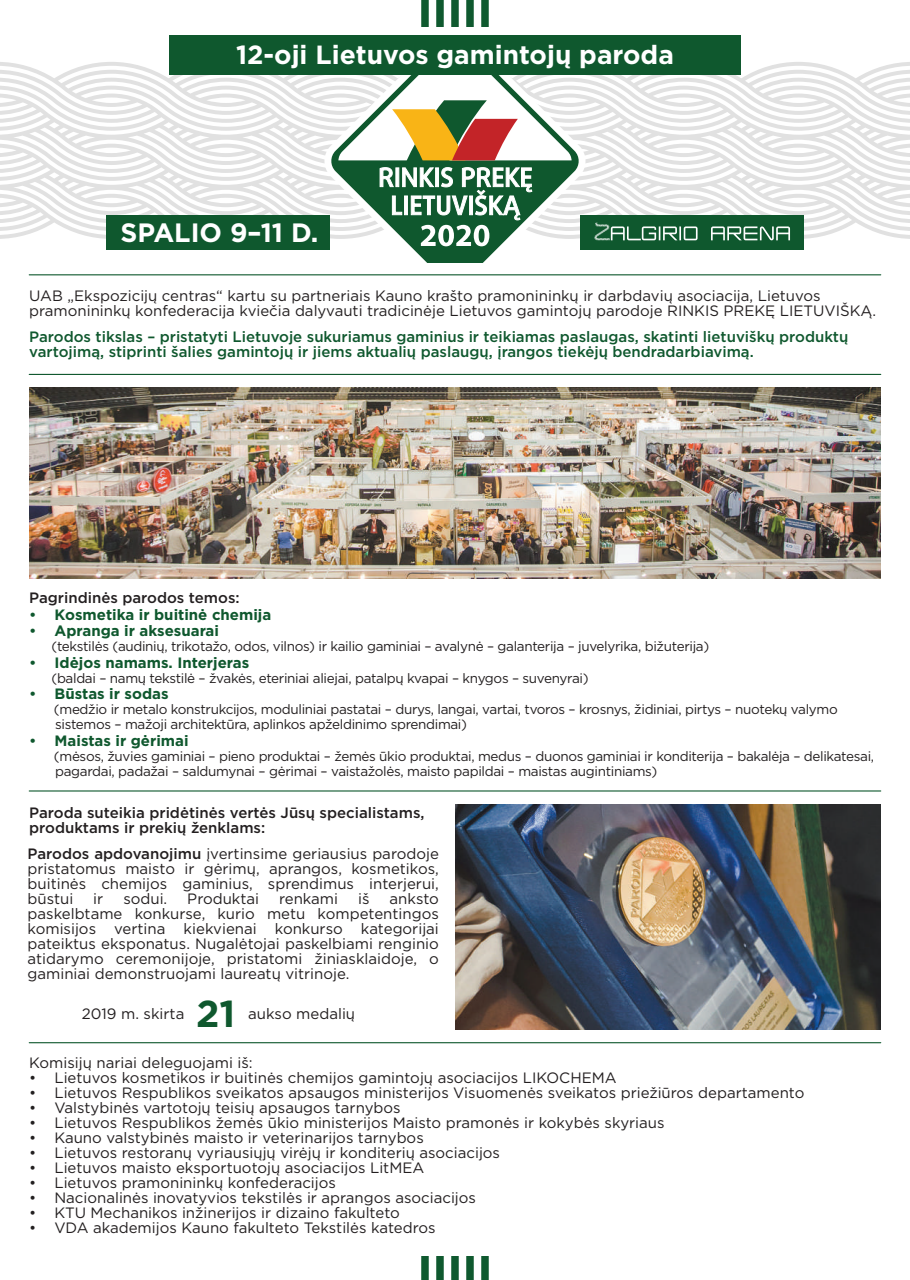
<style>
.page{position:relative;width:910px;height:1280px;background:#fff}
.page>*{position:absolute;margin:0;border:0;box-sizing:border-box;transform-origin:0 0}
.t1{font:700 37.5px "Gotham";color:#0f582e}
.t2{font:700 26.55px "Gotham";color:#fff}
.t3{font:700 26.25px "Gotham";color:#fff}
.t4{font:15px/15px "Gotham";color:#231f20;text-align:justify}
.t5{font:500 15px/15px "Gotham";color:#0f582e}
.t6{font:700 15px "Gotham";color:#0f582e}
.t7{font:500 15px/15px "Gotham";color:#231f20}
.t8{font:13.5px/15px "Gotham";letter-spacing:-.025em;color:#231f20}
.s1{font-weight:500}
</style>
<div class="page">
<svg style="left:0;top:62px;width:910px;height:177px"></svg>
<svg style="left:310px;top:74px;width:289px;height:202px"></svg>
<svg style="left:330px;top:74px;width:250px;height:202px"></svg>
<svg style="left:338px;top:74px;width:234px;height:172px"></svg>
<div style="left:169px;top:35px;width:572px;height:39px;background:#0f582e"></div>
<div style="left:106px;top:215px;width:223px;height:35px;background:#0f582e"></div>
<div style="left:581px;top:215px;width:223px;height:35px;background:#0f582e"></div>
<svg style="left:594px;top:223px;width:196px;height:17px"></svg>
<div style="left:380px;top:263px;width:150px;height:27px;background:#fff"></div>
<hr style="left:29px;top:274px;width:852px;height:1px;background:#0f582e">
<hr style="left:29px;top:374px;width:852px;height:1px;background:#0f582e">
<hr style="left:29px;top:790px;width:852px;height:1px;background:#0f582e">
<hr style="left:29px;top:1042px;width:852px;height:1px;background:#0f582e">
<div style="left:421px;top:0;width:68px;height:30px;background:#0f592f"></div>
<div style="left:429px;top:0;width:52px;height:30px;background:#fff"></div>
<div style="left:436px;top:0;width:38px;height:30px;background:#0f592f"></div>
<div style="left:444px;top:0;width:22px;height:30px;background:#fff"></div>
<div style="left:451px;top:0;width:8px;height:30px;background:#0f592f"></div>
<div style="left:416px;top:27px;width:78px;height:6px;background:#fff"></div>
<svg style="left:421px;top:1256px;width:68px;height:24px"></svg>
<div style="left:429px;top:1252px;width:52px;height:28px;background:#fff"></div>
<svg style="left:436px;top:1256px;width:38px;height:24px"></svg>
<div style="left:444px;top:1252px;width:22px;height:28px;background:#fff"></div>
<div style="left:451px;top:1252px;width:8px;height:28px;background:#0f592f"></div>
<div style="left:416px;top:1250px;width:78px;height:5px;background:#fff"></div>
<img style="left:455px;top:804px;width:425px;height:226px">
<img style="left:30px;top:387px;width:850px;height:191px">
<h3 class="t3" style="left:236px;top:37px;width:439px">12-oji Lietuvos gamintojų paroda</h3>
<h2 class="t2" style="left:121px;top:215px;width:199px">SPALIO 9–11 D.</h2>
<p class="t4" style="left:29px;top:288px;width:848px">UAB „Ekspozicijų centras“ kartu su partneriais Kauno krašto pramonininkų ir darbdavių asociacija, Lietuvos pramonininkų konfederacija kviečia dalyvauti tradicinėje Lietuvos gamintojų parodoje RINKIS PREKĘ LIETUVIŠKĄ.</p>
<p class="t5" style="left:29px;top:329px;width:821px">Parodos tikslas – pristatyti Lietuvoje sukuriamus gaminius ir teikiamas paslaugas, skatinti lietuviškų produktų vartojimą, stiprinti šalies gamintojų ir jiems aktualių paslaugų, įrangos tiekėjų bendradarbiavimą.</p>
<p class="t7" style="left:29px;top:590px;width:212px">Pagrindinės parodos temos:</p>
<p class="t6" style="left:29px;top:604px;width:244px"><span class="s1">•</span> Kosmetika ir buitinė chemija</p>
<p class="t6" style="left:29px;top:621px;width:191px"><span class="s1">•</span> Apranga ir aksesuarai</p>
<p class="t8" style="left:51px;top:638px;width:659px">(tekstilės (audinių, trikotažo, odos, vilnos) ir kailio gaminiai – avalynė – galanterija – juvelyrika, bižuterija)</p>
<p class="t6" style="left:29px;top:652px;width:222px"><span class="s1">•</span> Idėjos namams. Interjeras</p>
<p class="t8" style="left:51px;top:670px;width:539px">(baldai – namų tekstilė – žvakės, eteriniai aliejai, patalpų kvapai – knygos – suvenyrai)</p>
<p class="t6" style="left:29px;top:684px;width:141px"><span class="s1">•</span> Būstas ir sodas</p>
<p class="t8" style="left:54px;top:701px;width:785px">(medžio ir metalo konstrukcijos, moduliniai pastatai – durys, langai, vartai, tvoros – krosnys, židiniai, pirtys – nuotekų valymo sistemos – mažoji architektūra, aplinkos apželdinimo sprendimai)</p>
<p class="t6" style="left:29px;top:730px;width:161px"><span class="s1">•</span> Maistas ir gėrimai</p>
<p class="t8" style="left:54px;top:748px;width:822px">(mėsos, žuvies gaminiai – pieno produktai – žemės ūkio produktai, medus – duonos gaminiai ir konditerija – bakalėja – delikatesai, pagardai, padažai – saldumynai – gėrimai – vaistažolės, maisto papildai – maistas augintiniams)</p>
<p class="t7" style="left:29px;top:805px;width:397px">Paroda suteikia pridėtinės vertės Jūsų specialistams, produktams ir prekių ženklams:</p>
<p class="t4" style="left:28px;top:846px;width:413px"><span class="s1">Parodos apdovanojimu</span> įvertinsime geriausius parodoje pristatomus maisto ir gėrimų, aprangos, kosmetikos, buitinės chemijos gaminius, sprendimus interjerui, būstui</p>
<p class="t4" style="left:28px;top:891px;width:413px;text-indent:362px">anksto paskelbtame konkurse, kurio metu kompetentingos komisijos vertina kiekvienai konkurso kategorijai pateiktus eksponatus. Nugalėtojai paskelbiami renginio atidarymo ceremonijoje, pristatomi žiniasklaidoje, o gaminiai demonstruojami laureatų vitrinoje.</p>
<p class="t4" style="left:93px;top:891px;width:12px">ir</p>
<p class="t4" style="left:123px;top:891px;width:45px">sodui.</p>
<p class="t4" style="left:187px;top:891px;width:73px">Produktai</p>
<p class="t4" style="left:279px;top:891px;width:61px">renkami</p>
<p class="t4" style="left:358px;top:891px;width:13px">iš</p>
<p class="t4" style="left:82px;top:1006px;width:104px">2019 m. skirta</p>
<h1 class="t1" style="left:196px;top:988px;width:41px">21</h1>
<p class="t4" style="left:248px;top:1006px;width:109px">aukso medalių</p>
<p class="t4" style="left:29px;top:1055px;width:225px">Komisijų nariai deleguojami iš:</p>
<p class="t4" style="left:29px;top:1070px;width:589px">• Lietuvos kosmetikos ir buitinės chemijos gamintojų asociacijos LIKOCHEMA</p>
<p class="t4" style="left:29px;top:1085px;width:777px">• Lietuvos Respublikos sveikatos apsaugos ministerijos Visuomenės sveikatos priežiūros departamento</p>
<p class="t4" style="left:29px;top:1100px;width:373px">• Valstybinės vartotojų teisių apsaugos tarnybos</p>
<p class="t4" style="left:29px;top:1115px;width:637px">• Lietuvos Respublikos žemės ūkio ministerijos Maisto pramonės ir kokybės skyriaus</p>
<p class="t4" style="left:29px;top:1130px;width:396px">• Kauno valstybinės maisto ir veterinarijos tarnybos</p>
<p class="t4" style="left:29px;top:1145px;width:472px">• Lietuvos restoranų vyriausiųjų virėjų ir konditerių asociacijos</p>
<p class="t4" style="left:29px;top:1160px;width:397px">• Lietuvos maisto eksportuotojų asociacijos LitMEA</p>
<p class="t4" style="left:29px;top:1175px;width:308px">• Lietuvos pramonininkų konfederacijos</p>
<p class="t4" style="left:29px;top:1190px;width:448px">• Nacionalinės inovatyvios tekstilės ir aprangos asociacijos</p>
<p class="t4" style="left:29px;top:1205px;width:372px">• KTU Mechanikos inžinerijos ir dizaino fakulteto</p>
<p class="t4" style="left:29px;top:1220px;width:408px">• VDA akademijos Kauno fakulteto Tekstilės katedros</p>
</div>
